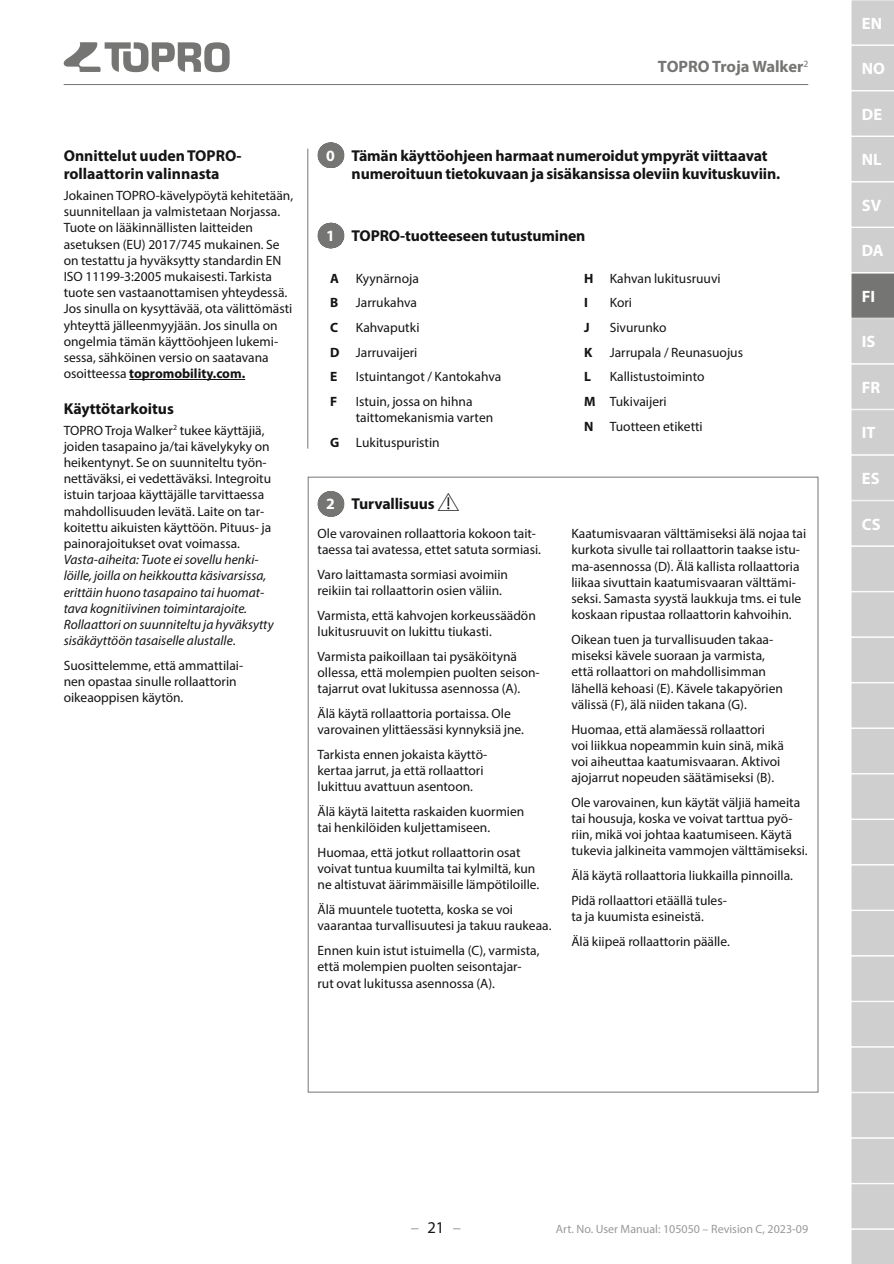
<style>
.page{position:relative;width:894px;height:1264px;background:#fff}
.page>*{position:absolute;margin:0;border:0;box-sizing:border-box;transform-origin:0 0}
.t1{font:700 16.5px "Myriad Pro";color:#fff}
.t2{font:700 16.5px "Myriad Pro";letter-spacing:-.005em;color:#757574}
.t3{font:16.5px "Myriad Pro";color:#999}
.t4{font:700 15.75px/18.9px "Myriad Pro";letter-spacing:-.01em;color:#131413}
.t5{font:13.5px/16.2px "Myriad Pro";color:#131413}
.t6{font:italic 13.5px/16.2px "Myriad Pro";color:#131413}
.t7{font:700 13.5px "Myriad Pro";color:#131413}
.t8{font:12px "Myriad Pro";color:#999}
.s1{font-weight:700}
.s2{font-style:normal}
.s3{color:#fff}
.s4{font-family:"TOPRO User Manual Mark Up";font-weight:400;font-size:27px}
.s5{color:#131413}
</style>
<div class="page">
<hr style="left:307px;top:149px;width:1px;height:299px;background:#757574">
<hr style="left:129px;top:379px;width:116px;height:1px;background:#131413">
<svg style="left:330px;top:142px;width:1px;height:26px"></svg>
<svg style="left:330px;top:223px;width:1px;height:25px"></svg>
<svg style="left:330px;top:491px;width:1px;height:26px"></svg>
<svg style="left:64px;top:42px;width:165px;height:30px"></svg>
<hr style="left:64px;top:84px;width:744px;height:1px;background:#757574">
<svg style="left:851px;top:0;width:43px;height:1264px;background:#cdcdce"></svg>
<p class="t2" style="left:657px;top:56px;width:152px">TOPRO Troja Walker<sup>2</sup></p>
<p class="t4" style="left:64px;top:145px;width:179px">Onnittelut uuden TOPRO&shy;rollaattorin valinnasta</p>
<p class="t5" style="left:64px;top:187px;width:231px">Jokainen TOPRO-kävelypöytä kehitetään, suunnitellaan ja valmistetaan Norjassa.<br>Tuote on lääkinnällisten laitteiden asetuksen (EU) 2017/745 mukainen. Se on testattu ja hyväksytty standardin EN ISO 11199-3:2005 mukaisesti. Tarkista tuote sen vastaanottamisen yhteydessä.<br>Jos sinulla on kysyttävää, ota välittömästi yhteyttä jälleenmyyjään. Jos sinulla on ongelmia tämän käyttöohjeen lukemi&shy;sessa, sähköinen versio on saatavana osoitteessa <span class="s1">topromobility.com.</span></p>
<p class="t4" style="left:64px;top:399px;width:112px">Käyttötarkoitus</p>
<p class="t5" style="left:64px;top:422px;width:209px">TOPRO Troja Walker<sup>2</sup> tukee käyttäjiä, joiden tasapaino ja/tai kävelykyky on heikentynyt. Se on suunniteltu työn&shy;nettäväksi, ei vedettäväksi. Integroitu istuin tarjoaa käyttäjälle tarvittaessa mahdollisuuden levätä. Laite on tar&shy;koitettu aikuisten käyttöön. Pituus- ja painorajoitukset ovat voimassa.</p>
<p class="t6" style="left:64px;top:551px;width:211px">Vasta-aiheita: Tuote ei sovellu henki&shy;löille, joilla on heikkoutta käsivarsissa, erittäin huono tasapaino tai huomat&shy;tava kognitiivinen toimintarajoite.<br>Rollaattori on suunniteltu ja hyväksytty sisäkäyttöön tasaiselle alustalle<span class="s2">.</span></p>
<p class="t5" style="left:64px;top:657px;width:181px">Suosittelemme, että ammattilai&shy;nen opastaa sinulle rollaattorin oikeaoppisen käytön.</p>
<p class="t4" style="left:351px;top:145px;width:430px;text-indent:-26px"><span class="s3">0</span> Tämän käyttöohjeen harmaat numeroidut ympyrät viittaavat numeroituun tietokuvaan ja sisäkansissa oleviin kuvituskuviin.</p>
<p class="t4" style="left:326px;top:226px;width:261px"><span class="s3">1</span> TOPRO-tuotteeseen tutustuminen</p>
<p class="t5" style="left:330px;top:265px;width:90px;line-height:24.8px"><span class="s1">A</span> Kyynärnoja<br><span class="s1">B</span></p>
<p class="t5" style="left:584px;top:265px;width:138px;line-height:24.8px"><span class="s1">H</span> Kahvan lukitusruuvi<br><span class="s1">I</span></p>
<p class="t5" style="left:356px;top:294px;width:63px">Jarrukahva</p>
<p class="t5" style="left:609px;top:294px;width:24px">Kori</p>
<p class="t5" style="left:330px;top:315px;width:91px;line-height:24.8px;text-indent:26px">Kahvaputki<br><span class="s1">D</span> Jarruvaijeri<br><span class="s1">E</span></p>
<p class="t7" style="left:330px;top:319px;width:10px">C</p>
<p class="t5" style="left:356px;top:369px;width:147px">Istuintangot / Kantokahva</p>
<p class="t7" style="left:330px;top:393px;width:9px">F</p>
<p class="t5" style="left:356px;top:393px;width:139px">Istuin, jossa on hihna taittomekanismia varten</p>
<p class="t5" style="left:330px;top:434px;width:111px"><span class="s1">G</span> Lukituspuristin</p>
<p class="t4" style="left:326px;top:494px;width:135px"><span class="s3">2</span> Turvallisuus <span class="s4">!</span></p>
<p class="t5" style="left:317px;top:525px;width:225px">Ole varovainen rollaattoria kokoon tait&shy;taessa tai avatessa, ettet satuta sormiasi.</p>
<p class="t5" style="left:317px;top:566px;width:192px">Varo laittamasta sormiasi avoimiin reikiin tai rollaattorin osien väliin.</p>
<p class="t5" style="left:317px;top:607px;width:220px">Varmista, että kahvojen korkeussäädön lukitusruuvit on lukittu tiukasti.</p>
<p class="t5" style="left:317px;top:648px;width:224px">Varmista paikoillaan tai pysäköitynä ollessa, että molempien puolten seison&shy;tajarrut ovat lukitussa asennossa (A).</p>
<p class="t5" style="left:317px;top:705px;width:208px">Älä käytä rollaattoria portaissa. Ole varovainen ylittäessäsi kynnyksiä jne.</p>
<p class="t5" style="left:317px;top:746px;width:171px">Tarkista ennen jokaista käyttö&shy;kertaa jarrut, ja että rollaattori lukittuu avattuun asentoon.</p>
<p class="t5" style="left:317px;top:803px;width:208px">Älä käytä laitetta raskaiden kuormien tai henkilöiden kuljettamiseen.</p>
<p class="t5" style="left:317px;top:844px;width:223px">Huomaa, että jotkut rollaattorin osat voivat tuntua kuumilta tai kylmiltä, kun ne altistuvat äärimmäisille lämpötiloille.</p>
<p class="t5" style="left:317px;top:901px;width:235px">Älä muuntele tuotetta, koska se voi vaarantaa turvallisuutesi ja takuu raukeaa.</p>
<p class="t5" style="left:317px;top:942px;width:223px">Ennen kuin istut istuimella (C), varmista, että molempien puolten seisontajar&shy;rut ovat lukitussa asennossa (A).</p>
<p class="t7" style="left:584px;top:319px;width:7px">J</p>
<p class="t5" style="left:609px;top:319px;width:58px">Sivurunko</p>
<p class="t7" style="left:584px;top:343px;width:10px">K</p>
<p class="t5" style="left:609px;top:344px;width:135px">Jarrupala / Reunasuojus</p>
<p class="t7" style="left:584px;top:368px;width:8px">L</p>
<p class="t5" style="left:584px;top:364px;width:122px;line-height:24.8px;text-indent:26px">Kallistustoiminto<br><span class="s1">M</span> Tukivaijeri<br><span class="s1">N</span> Tuotteen etiketti</p>
<p class="t5" style="left:571px;top:525px;width:236px">Kaatumisvaaran välttämiseksi älä nojaa tai kurkota sivulle tai rollaattorin taakse istu&shy;ma-asennossa (D). Älä kallista rollaattoria liikaa sivuttain kaatumisvaaran välttämi&shy;seksi. Samasta syystä laukkuja tms. ei tule koskaan ripustaa rollaattorin kahvoihin.</p>
<p class="t5" style="left:571px;top:631px;width:213px">Oikean tuen ja turvallisuuden takaa&shy;miseksi kävele suoraan ja varmista, että rollaattori on mahdollisimman lähellä kehoasi (E). Kävele takapyörien välissä (F), älä niiden takana (G).</p>
<p class="t5" style="left:571px;top:720px;width:214px">Huomaa, että alamäessä rollaattori voi liikkua nopeammin kuin sinä, mikä voi aiheuttaa kaatumisvaaran. Aktivoi ajojarrut nopeuden säätämiseksi (B).</p>
<p class="t5" style="left:571px;top:794px;width:238px">Ole varovainen, kun käytät väljiä hameita tai housuja, koska ve voivat tarttua pyö&shy;riin, mikä voi johtaa kaatumiseen. Käytä tukevia jalkineita vammojen välttämiseksi.</p>
<p class="t5" style="left:571px;top:863px;width:223px;line-height:24.8px">Älä käytä rollaattoria liukkailla pinnoilla.<br>Pidä rollaattori etäällä tules-</p>
<p class="t5" style="left:571px;top:904px;width:160px;line-height:24.8px">ta ja kuumista esineistä.<br>Älä kiipeä rollaattorin päälle.</p>
<p class="t1" style="left:861px;top:12px;width:22px">EN</p>
<p class="t1" style="left:861px;top:58px;width:25px">NO</p>
<p class="t1" style="left:861px;top:103px;width:22px">DE</p>
<p class="t1" style="left:861px;top:149px;width:21px">NL</p>
<p class="t1" style="left:861px;top:194px;width:21px">SV</p>
<p class="t1" style="left:861px;top:240px;width:23px">DA</p>
<p class="t1" style="left:861px;top:285px;width:15px">FI</p>
<p class="t1" style="left:861px;top:331px;width:15px">IS</p>
<p class="t1" style="left:861px;top:376px;width:20px">FR</p>
<p class="t1" style="left:861px;top:422px;width:15px">IT</p>
<p class="t1" style="left:861px;top:468px;width:19px">ES</p>
<p class="t1" style="left:861px;top:513px;width:20px">CS</p>
<p class="t3" style="left:411px;top:1217px;width:51px">–<span class="s5">21</span>–</p>
<p class="t8" style="left:556px;top:1222px;width:254px">Art. No. User Manual: 105050 – Revision C, 2023-09</p>
</div>
